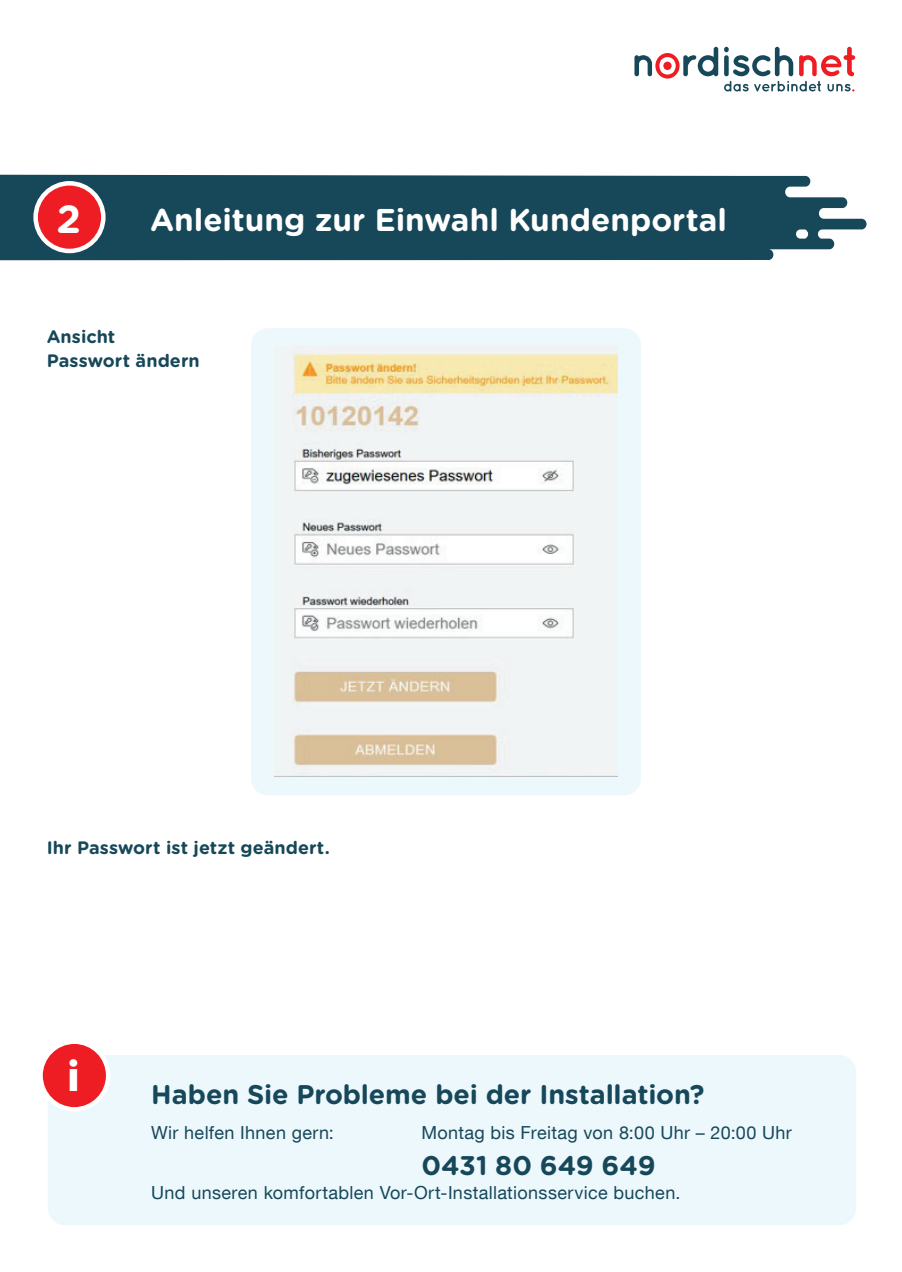
<style>
.page{position:relative;width:902px;height:1272px;background:#fff}
.page>*{position:absolute;margin:0;border:0;box-sizing:border-box;transform-origin:0 0}
.t1{font:700 39.3px "Gotham Rounded";color:#fff}
.t2{font:800 39.3px "Hero New";color:#fff}
.t3{font:700 31.5px "Gotham Rounded";color:#fff}
.t4{font:700 27px "Gotham Rounded";letter-spacing:-.005em;color:#174859}
.t5{font:18px "Helvetica Neue LT Com";letter-spacing:.02em;color:#174859}
.t6{font:700 18px/24px "Gotham Rounded";letter-spacing:.005em;color:#174859}
</style>
<div class="page">
<svg style="left:0;top:174px;width:866px;height:86px;background:#285665"></svg>
<div style="left:36px;top:183px;width:67px;height:68px;background:#ee1d23;border-radius:50%"></div>
<div style="left:33px;top:181px;width:73px;height:72px;border:4px solid #fff;border-radius:50%"></div>
<div style="left:251px;top:328px;width:390px;height:467px;background:#edf8fd;border-radius:17px"></div>
<img style="left:274px;top:347px;width:343px;height:429px">
<div style="left:48px;top:1054px;width:808px;height:171px;background:#edf8fd;border-radius:17px"></div>
<div style="left:41px;top:1041px;width:67px;height:68px;background:#ee1d23;border-radius:50%"></div>
<div style="left:38px;top:1039px;width:72px;height:72px;border:4px solid #fff;border-radius:50%"></div>
<svg style="left:634px;top:47px;width:84px;height:32px"></svg>
<div style="left:663px;top:62px;width:8px;height:8px;background:#ee1d23;border-radius:50%"></div>
<svg style="left:724px;top:47px;width:131px;height:45px"></svg>
<h1 class="t1" style="left:56px;top:190px;width:26px">2</h1>
<h2 class="t3" style="left:150px;top:196px;width:578px">Anleitung zur Einwahl Kundenportal</h2>
<p class="t6" style="left:47px;top:323px;width:154px">Ansicht<br>Passwort ändern</p>
<p class="t6" style="left:47px;top:834px;width:284px">Ihr Passwort ist jetzt geändert.</p>
<h1 class="t2" style="left:67px;top:1049px;width:14px">i</h1>
<h3 class="t4" style="left:151px;top:1074px;width:554px">Haben Sie Probleme bei der Installation?</h3>
<p class="t5" style="left:151px;top:1120px;width:184px">Wir helfen Ihnen gern:</p>
<p class="t5" style="left:421px;top:1120px;width:372px">Montag bis Freitag von 8:00 Uhr – 20:00 Uhr</p>
<h3 class="t4" style="left:421px;top:1145px;width:235px">0431 80 649 649</h3>
<p class="t5" style="left:151px;top:1180px;width:530px">Und unseren komfortablen Vor-Ort-Installationsservice buchen.</p>
</div>
